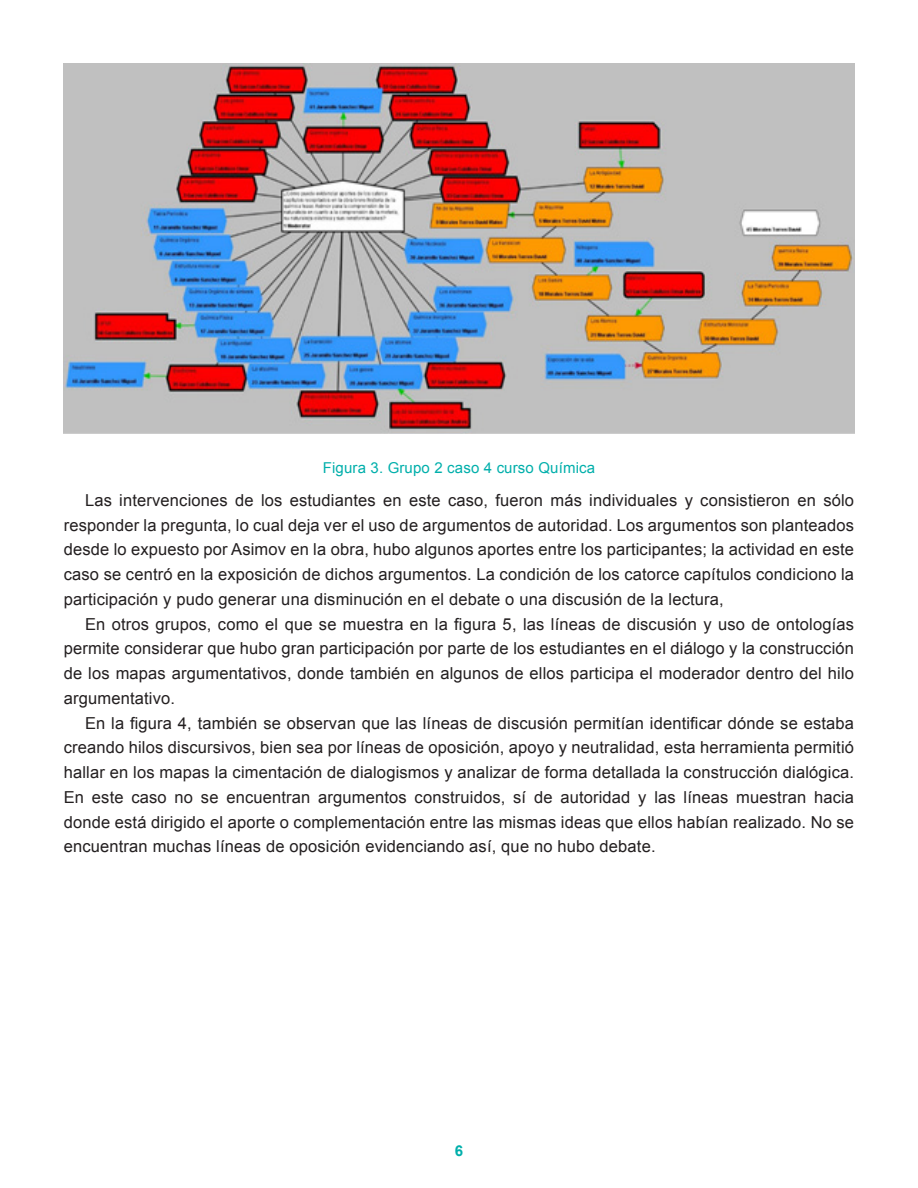
<style>
.page{position:relative;width:918px;height:1188px;background:#fff}
.page>*{position:absolute;margin:0;border:0;box-sizing:border-box;transform-origin:0 0}
.texto{font:16.5px/24.8px "Arial";letter-spacing:.01em;color:#231f20;text-align:justify}
.titulo_graficas{font:15px "Arial";letter-spacing:.01em;color:#00afab}
.t1{font:700 15px "Arial";color:#00afab}
</style>
<div class="page">
<img style="left:64px;top:64px;width:790px;height:369px">
<p class="titulo_graficas" style="left:323px;top:458px;width:274px">Figura 3. Grupo 2 caso 4 curso Química</p>
<p class="texto" style="left:64px;top:488px;width:792px;text-indent:21px">Las intervenciones de los estudiantes en este caso, fueron más individuales y consistieron en sólo responder la pregunta, lo cual deja ver el uso de argumentos de autoridad. Los argumentos son planteados desde lo expuesto por Asimov en la obra, hubo algunos aportes entre los participantes; la actividad en este caso se centró en la exposición de dichos argumentos. La condición de los catorce capítulos condiciono la participación y pudo generar una disminución en el debate o una discusión de la lectura,</p>
<p class="texto" style="left:64px;top:612px;width:792px;text-indent:21px">En otros grupos, como el que se muestra en la figura 5, las líneas de discusión y uso de ontologías permite considerar que hubo gran participación por parte de los estudiantes en el diálogo y la construcción de los mapas argumentativos, donde también en algunos de ellos participa el moderador dentro del hilo argumentativo.</p>
<p class="texto" style="left:64px;top:711px;width:792px;text-indent:21px">En la figura 4, también se observan que las líneas de discusión permitían identificar dónde se estaba creando hilos discursivos, bien sea por líneas de oposición, apoyo y neutralidad, esta herramienta permitió hallar en los mapas la cimentación de dialogismos y analizar de forma detallada la construcción dialógica.<br>En este caso no se encuentran argumentos construidos, sí de autoridad y las líneas muestran hacia donde está dirigido el aporte o complementación entre las mismas ideas que ellos habían realizado. No se encuentran muchas líneas de oposición evidenciando así, que no hubo debate.</p>
<p class="t1" style="left:455px;top:1141px;width:10px">6</p>
</div>
